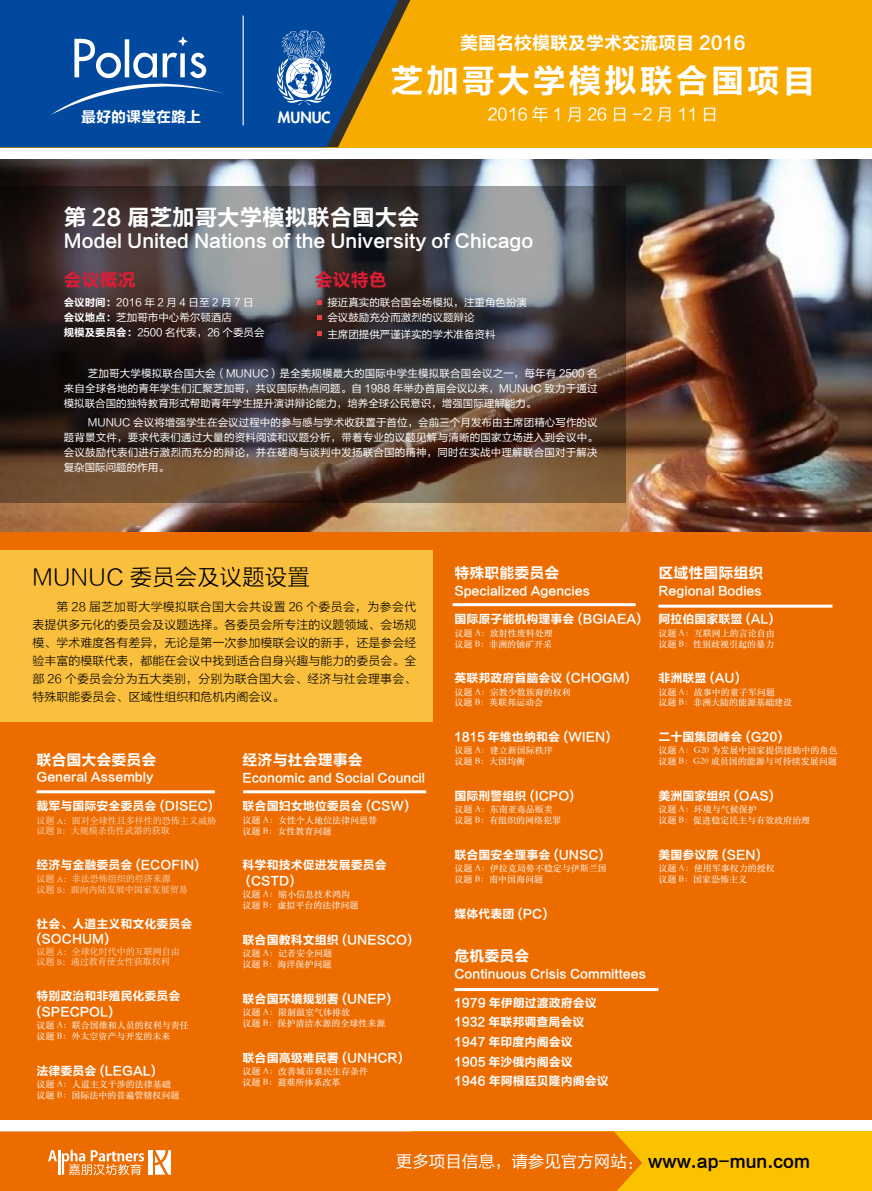
<style>
.page{position:relative;width:872px;height:1191px;background:#fff}
.page>*{position:absolute;margin:0;border:0;box-sizing:border-box;transform-origin:0 0}
.t1{font:33px "FZLTCHK GBK1 0";letter-spacing:.08em;color:#fff}
.t2{font:22.5px "FZLTCHK GBK1 0";color:#fff}
.t3{font:22.5px "FZLTXHK";color:#000}
.t4{font:18px "FZLTCHK GBK1 0";color:#fff}
.t5{font:18px "FZLTCHK GBK1 0";color:#de1c34}
.t6{font:16.5px "FZLTHK GBK1 0";color:#fff}
.t7{font:16.5px "FZLTHK GBK1 0";letter-spacing:.25em;color:#fff}
.t8{font:15px "FZLTCHK GBK1 0";color:#fff}
.t9{font:800 15px "Futura LT";color:#fff}
.t10{font:12px/19.5px "FZLTCHK GBK1 0";color:#fff}
.t11{font:12px/18px "FZLTXHK";letter-spacing:.01em;color:#000;text-align:justify}
.t12{font:10.5px/15px "FZLTHK GBK1 0";color:#fff;text-align:justify}
.t13{font:9px/10.8px "ST Songti SC Regular";color:#fff}
.t14{font:300 9px/10.8px "Adobe Song Std";color:#fff}
.s1{font-family:"FZLTCHK GBK1 0"}
.s2{font-family:"FZLTCHK GBK1 0";color:#000}
</style>
<div class="page">
<div style="left:0;top:0;width:872px;height:147px;background:#f7ab00"></div>
<svg style="left:0;top:0;width:399px;height:147px;fill:#00499f"></svg>
<svg style="left:50px;top:36px;width:174px;height:79px"></svg>
<hr style="left:242px;top:15px;width:2px;height:110px;background:#fff">
<img style="left:0;top:160px;width:872px;height:372px">
<svg style="left:0;top:186px;width:625px;height:317px"></svg>
<svg style="left:317px;top:300px;width:5px;height:5px"></svg>
<svg style="left:317px;top:315px;width:5px;height:4px"></svg>
<svg style="left:317px;top:332px;width:5px;height:4px"></svg>
<svg style="left:277px;top:30px;width:54px;height:75px"></svg>
<div style="left:411px;top:1131px;width:461px;height:60px;background:#fbc200"></div>
<svg style="left:0;top:1131px;width:642px;height:60px"></svg>
<div style="left:0;top:532px;width:872px;height:588px;background:#ed6c00"></div>
<div style="left:0;top:550px;width:432px;height:171px;background:#fac03d"></div>
<hr style="left:37px;top:790px;width:178px;height:3px;background:#fff">
<hr style="left:454px;top:988px;width:204px;height:3px;background:#fff">
<hr style="left:243px;top:790px;width:183px;height:3px;background:#fff">
<hr style="left:452px;top:603px;width:183px;height:3px;background:#fff">
<hr style="left:658px;top:604px;width:174px;height:3px;background:#fff">
<p class="t8" style="left:81px;top:109px;width:121px">最好的课堂在路上</p>
<p class="t9" style="left:278px;top:107px;width:54px">MUNUC</p>
<h3 class="t4" style="left:460px;top:33px;width:287px">美国名校模联及学术交流项目 2016</h3>
<h1 class="t1" style="left:390px;top:63px;width:427px">芝加哥大学模拟联合国项目</h1>
<h3 class="t7" style="left:488px;top:105px;width:232px">2016年1月26日-2月11日</h3>
<h2 class="t2" style="left:64px;top:204px;width:357px">第 28 届芝加哥大学模拟联合国大会</h2>
<h3 class="t4" style="left:64px;top:231px;width:471px">Model United Nations of the University of Chicago</h3>
<h3 class="t5" style="left:64px;top:270px;width:73px">会议概况</h3>
<p class="t12" style="left:64px;top:295px;width:202px;text-align:left"><span class="s1">会议时间：</span>2016 年 2 月 4 日至 2 月 7 日<span class="s1">会议地点：</span>芝加哥市中心希尔顿酒店<br><span class="s1">规模及委员会：</span>2500 名代表，26 个委员会</p>
<h3 class="t5" style="left:315px;top:270px;width:73px">会议特色</h3>
<p class="t12" style="left:327px;top:295px;width:201px">接近真实的联合国会场模拟，注重角色扮演会议鼓励充分而激烈的议题辩论</p>
<p class="t12" style="left:327px;top:327px;width:169px">主席团提供严谨详实的学术准备资料</p>
<p class="t12" style="left:64px;top:366px;width:535px;text-indent:24px">芝加哥大学模拟联合国大会（MUNUC）是全美规模最大的国际中学生模拟联合国会议之一，每年有 2500 名来自全球各地的青年学生们汇聚芝加哥，共议国际热点问题。自 1988 年举办首届会议以来，MUNUC 致力于通过模拟联合国的独特教育形式帮助青年学生提升演讲辩论能力，培养全球公民意识，增强国际理解能力。</p>
<p class="t12" style="left:64px;top:415px;width:535px;text-indent:24px">MUNUC 会议将增强学生在会议过程中的参与感与学术收获置于首位，会前三个月发布由主席团精心写作的议题背景文件，要求代表们通过大量的资料阅读和议题分析，带着专业的议题见解与清晰的国家立场进入到会议中。会议鼓励代表们进行激烈而充分的辩论，并在磋商与谈判中发扬联合国的精神，同时在实战中理解联合国对于解决复杂国际问题的作用。</p>
<h2 class="t3" style="left:33px;top:565px;width:279px">MUNUC 委员会及议题设置</h2>
<p class="t11" style="left:33px;top:598px;width:385px;text-indent:24px">第 28 届芝加哥大学模拟联合国大会共设置 26 个委员会，为参会代表提供多元化的委员会及议题选择。各委员会所专注的议题领域、会场规模、学术难度各有差异，无论是第一次参加模联会议的新手，还是参会经验丰富的模联代表，都能在会议中找到适合自身兴趣与能力的委员会。全部 26 个委员会分为五大类别，分别为联合国大会、经济与社会理事会、特殊职能委员会、区域性组织和危机内阁会议。</p>
<p class="t8" style="left:37px;top:751px;width:121px">联合国大会委员会</p>
<p class="t10" style="left:37px;top:767px;width:118px">General Assembly</p>
<p class="t10" style="left:37px;top:796px;width:178px">裁军与国际安全委员会 (DISEC)</p>
<p class="t14" style="left:37px;top:815px;width:181px">议题 A：面对全球性且多样性的恐怖主义威胁议题 B：大规模杀伤性武器的获取</p>
<p class="t10" style="left:37px;top:855px;width:164px">经济与金融委员会 (ECOFIN)</p>
<p class="t14" style="left:37px;top:874px;width:153px">议题 A：非法恐怖组织的经济来源<br>议题 B：面向内陆发展中国家发展贸易</p>
<p class="t10" style="left:37px;top:917px;width:158px;line-height:14.4px">社会、人道主义和文化委员会(SOCHUM)</p>
<p class="t14" style="left:37px;top:946px;width:145px">议题 A：全球化时代中的互联网自由议题 B：通过教育使女性获取权利</p>
<p class="t10" style="left:37px;top:988px;width:145px;line-height:15.6px">特别政治和非殖民化委员会(SPECPOL)</p>
<p class="t13" style="left:37px;top:1019px;width:154px">议题 A：联合国维和人员的权利与责任议题 B：外太空资产与开发的未来</p>
<p class="t10" style="left:37px;top:1061px;width:121px">法律委员会 (LEGAL)</p>
<p class="t13" style="left:37px;top:1078px;width:144px">议题 A：人道主义干涉的法律基础议题 B：国际法中的普遍管辖权问题</p>
<p class="t8" style="left:243px;top:751px;width:121px">经济与社会理事会</p>
<p class="t10" style="left:243px;top:768px;width:184px">Economic and Social Council</p>
<p class="t10" style="left:243px;top:796px;width:168px">联合国妇女地位委员会 (CSW)</p>
<p class="t13" style="left:243px;top:814px;width:136px">议题 A：女性个人地位法律问恩替议题 B：女性教育问题</p>
<p class="t10" style="left:243px;top:857px;width:146px;line-height:15.6px">科学和技术促进发展委员会(CSTD)</p>
<p class="t13" style="left:243px;top:889px;width:117px">议题 A：缩小信息技术鸿沟议题 B：虚拟平台的法律问题</p>
<p class="t10" style="left:243px;top:930px;width:171px">联合国教科文组织 (UNESCO)</p>
<p class="t13" style="left:243px;top:947px;width:91px">议题 A：记者安全问题议题 B：海洋保护问题</p>
<p class="t10" style="left:243px;top:989px;width:150px">联合国环境规划署 (UNEP)</p>
<p class="t13" style="left:243px;top:1006px;width:144px">议题 A：限制温室气体排放<br>议题 B：保护清洁水源的全球性来源</p>
<p class="t10" style="left:243px;top:1048px;width:162px">联合国高级难民署 (UNHCR)</p>
<p class="t13" style="left:243px;top:1065px;width:127px">议题 A：改善城市难民生存条件议题 B：避难所体系改革</p>
<p class="t8" style="left:454px;top:564px;width:106px">特殊职能委员会</p>
<p class="t10" style="left:454px;top:581px;width:137px">Specialized Agencies</p>
<p class="t10" style="left:454px;top:609px;width:188px">国际原子能机构理事会 (BGIAEA)</p>
<p class="t13" style="left:454px;top:627px;width:100px">议题 A：放射性废料处理议题 B：非洲的铀矿开采</p>
<p class="t10" style="left:454px;top:668px;width:177px">英联邦政府首脑会议 (CHOGM)</p>
<p class="t13" style="left:454px;top:686px;width:118px">议题 A：宗教少数族裔的权利议题 B：英联邦运动会</p>
<p class="t10" style="left:454px;top:727px;width:157px">1815 年维也纳和会 (WIEN)</p>
<p class="t13" style="left:454px;top:745px;width:100px">议题 A：建立新国际秩序议题 B：大国均衡</p>
<p class="t10" style="left:454px;top:786px;width:121px">国际刑警组织 (ICPO)</p>
<p class="t13" style="left:454px;top:804px;width:108px">议题 A：东南亚毒品贩卖议题 B：有组织的网络犯罪</p>
<p class="t10" style="left:454px;top:845px;width:151px">联合国安全理事会 (UNSC)</p>
<p class="t13" style="left:454px;top:862px;width:154px">议题 A：伊拉克局势不稳定与伊斯兰国议题 B：南中国海问题</p>
<p class="t10" style="left:454px;top:904px;width:94px">媒体代表团 (PC)</p>
<p class="t8" style="left:454px;top:948px;width:76px">危机委员会</p>
<p class="t10" style="left:454px;top:964px;width:193px">Continuous Crisis Committees</p>
<p class="t10" style="left:454px;top:993px;width:156px">1979 年伊朗过渡政府会议<br>1932 年联邦调查局会议<br>1947 年印度内阁会议<br>1905 年沙俄内阁会议<br>1946 年阿根廷贝隆内阁会议</p>
<p class="t8" style="left:658px;top:564px;width:106px">区域性国际组织</p>
<p class="t10" style="left:658px;top:581px;width:105px">Regional Bodies</p>
<p class="t10" style="left:658px;top:609px;width:117px">阿拉伯国家联盟 (AL)</p>
<p class="t13" style="left:658px;top:627px;width:118px">议题 A：互联网上的言论自由议题 B：性别歧视引起的暴力</p>
<p class="t10" style="left:658px;top:668px;width:83px">非洲联盟 (AU)</p>
<p class="t13" style="left:658px;top:686px;width:135px">议题 A：战事中的童子军问题<br>议题 B：非洲大陆的能源基础建设</p>
<p class="t10" style="left:658px;top:727px;width:125px">二十国集团峰会 (G20)</p>
<p class="t13" style="left:658px;top:745px;width:180px">议题 A：G20 为发展中国家提供援助中的角色议题 B：G20 成员国的能源与可持续发展问题</p>
<p class="t10" style="left:658px;top:786px;width:117px">美洲国家组织 (OAS)</p>
<p class="t13" style="left:658px;top:804px;width:153px">议题 A：环境与气候保护<br>议题 B：促进稳定民主与有效政府治理</p>
<p class="t10" style="left:658px;top:845px;width:104px">美国参议院 (SEN)</p>
<p class="t13" style="left:658px;top:862px;width:118px">议题 A：使用军事权力的授权议题 B：国家恐怖主义</p>
<h3 class="t6" style="left:396px;top:1152px;width:415px">更多项目信息，请参见官方网站： <span class="s2">www.ap-mun.com</span></h3>
</div>
